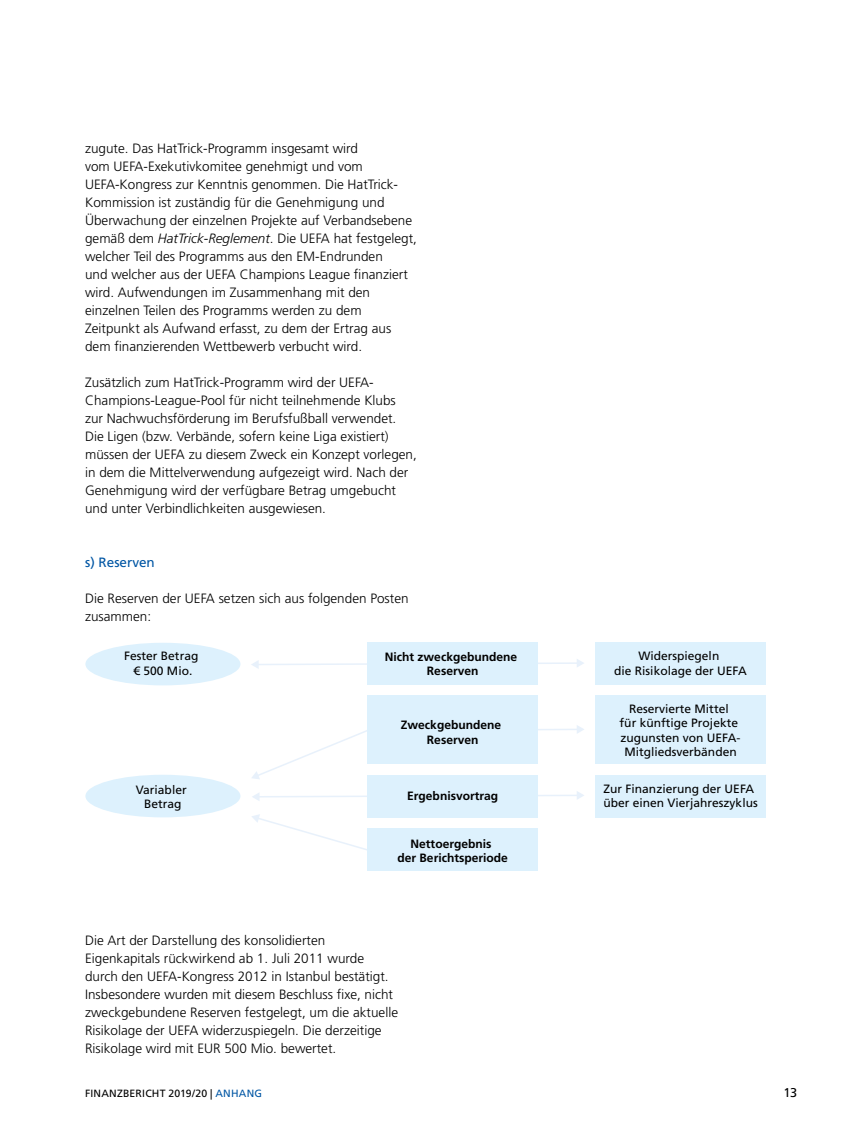
<style>
.page{position:relative;width:851px;height:1140px;background:#fff}
.page>*{position:absolute;margin:0;border:0;box-sizing:border-box;transform-origin:0 0}
.t1{font:300 13.5px/18px "Frutiger LT Pro";color:#000}
.t2{font:13.5px "Frutiger LT Pro";color:#0056a4}
.t3{font:12.75px "Frutiger LT Pro";color:#000}
.t4{font:12px/14.2px "Frutiger LT Pro";color:#000;text-align:center}
.t5{font:700 12px/14.2px "Frutiger LT Pro";color:#000;text-align:center}
.t6{font:10.5px "Frutiger LT Pro";letter-spacing:.02em;color:#000}
.s1{font-style:italic}
.s2{color:#0056a4}
</style>
<div class="page">
<svg style="left:251px;top:659px;width:333px;height:10px"></svg>
<svg style="left:252px;top:725px;width:332px;height:54px"></svg>
<svg style="left:252px;top:791px;width:332px;height:10px"></svg>
<svg style="left:252px;top:814px;width:248px;height:36px"></svg>
<div style="left:85px;top:642px;width:155px;height:43px;background:#ddf1fd;border-radius:50%"></div>
<div style="left:85px;top:774px;width:155px;height:43px;background:#ddf1fd;border-radius:50%"></div>
<div style="left:367px;top:642px;width:171px;height:43px;background:#ddf1fd"></div>
<div style="left:595px;top:696px;width:170px;height:68px;background:#ddf1fd"></div>
<div style="left:595px;top:774px;width:170px;height:43px;background:#ddf1fd"></div>
<div style="left:595px;top:642px;width:170px;height:43px;background:#ddf1fd"></div>
<div style="left:367px;top:696px;width:171px;height:68px;background:#ddf1fd"></div>
<div style="left:367px;top:774px;width:171px;height:43px;background:#ddf1fd"></div>
<div style="left:367px;top:828px;width:171px;height:42px;background:#ddf1fd"></div>
<p class="t1" style="left:85px;top:139px;width:333px">zugute. Das HatTrick-Programm insgesamt wird<br>vom UEFA-Exekutivkomitee genehmigt und vom UEFA-Kongress zur Kenntnis genommen. Die HatTrick-Kommission ist zuständig für die Genehmigung und Überwachung der einzelnen Projekte auf Verbandsebene gemäß dem <span class="s1">HatTrick-Reglement</span>. Die UEFA hat festgelegt, welcher Teil des Programms aus den EM-Endrunden<br>und welcher aus der UEFA Champions League finanziert wird. Aufwendungen im Zusammenhang mit den einzelnen Teilen des Programms werden zu dem Zeitpunkt als Aufwand erfasst, zu dem der Ertrag aus dem finanzierenden Wettbewerb verbucht wird.</p>
<p class="t1" style="left:85px;top:373px;width:333px">Zusätzlich zum HatTrick-Programm wird der UEFA-Champions-League-Pool für nicht teilnehmende Klubs zur Nachwuchsförderung im Berufsfußball verwendet.<br>Die Ligen (bzw. Verbände, sofern keine Liga existiert) müssen der UEFA zu diesem Zweck ein Konzept vorlegen, in dem die Mittelverwendung aufgezeigt wird. Nach der Genehmigung wird der verfügbare Betrag umgebucht und unter Verbindlichkeiten ausgewiesen.</p>
<p class="t2" style="left:85px;top:554px;width:71px">s) Reserven</p>
<p class="t1" style="left:85px;top:589px;width:325px">Die Reserven der UEFA setzen sich aus folgenden Posten zusammen:</p>
<p class="t4" style="left:124px;top:649px;width:76px">Fester Betrag € 500 Mio.</p>
<p class="t4" style="left:136px;top:783px;width:52px">Variabler<br>Betrag</p>
<p class="t5" style="left:385px;top:649px;width:134px">Nicht zweckgebundene<br>Reserven</p>
<p class="t5" style="left:401px;top:718px;width:102px">Zweckgebundene<br>Reserven</p>
<p class="t5" style="left:407px;top:788px;width:92px">Ergebnisvortrag</p>
<p class="t5" style="left:397px;top:836px;width:112px">Nettoergebnis<br>der Berichtsperiode</p>
<p class="t1" style="left:85px;top:931px;width:314px">Die Art der Darstellung des konsolidierten Eigenkapitals rückwirkend ab 1. Juli 2011 wurde durch den UEFA-Kongress 2012 in Istanbul bestätigt.<br>Insbesondere wurden mit diesem Beschluss fixe, nicht zweckgebundene Reserven festgelegt, um die aktuelle Risikolage der UEFA widerzuspiegeln. Die derzeitige Risikolage wird mit EUR 500 Mio. bewertet.</p>
<p class="t4" style="left:614px;top:649px;width:134px">Widerspiegeln<br>die Risikolage der UEFA</p>
<p class="t4" style="left:619px;top:701px;width:122px">Reservierte Mittel<br>für künftige Projekte zugunsten von UEFA-<br>Mitgliedsverbänden</p>
<p class="t4" style="left:603px;top:781px;width:156px;text-align:left">Zur Finanzierung der UEFA über einen Vierjahreszyklus</p>
<p class="t6" style="left:85px;top:1087px;width:178px">FINANZBERICHT 2019/20 | <span class="s2">ANHANG</span></p>
<p class="t3" style="left:783px;top:1085px;width:15px">13</p>
</div>
